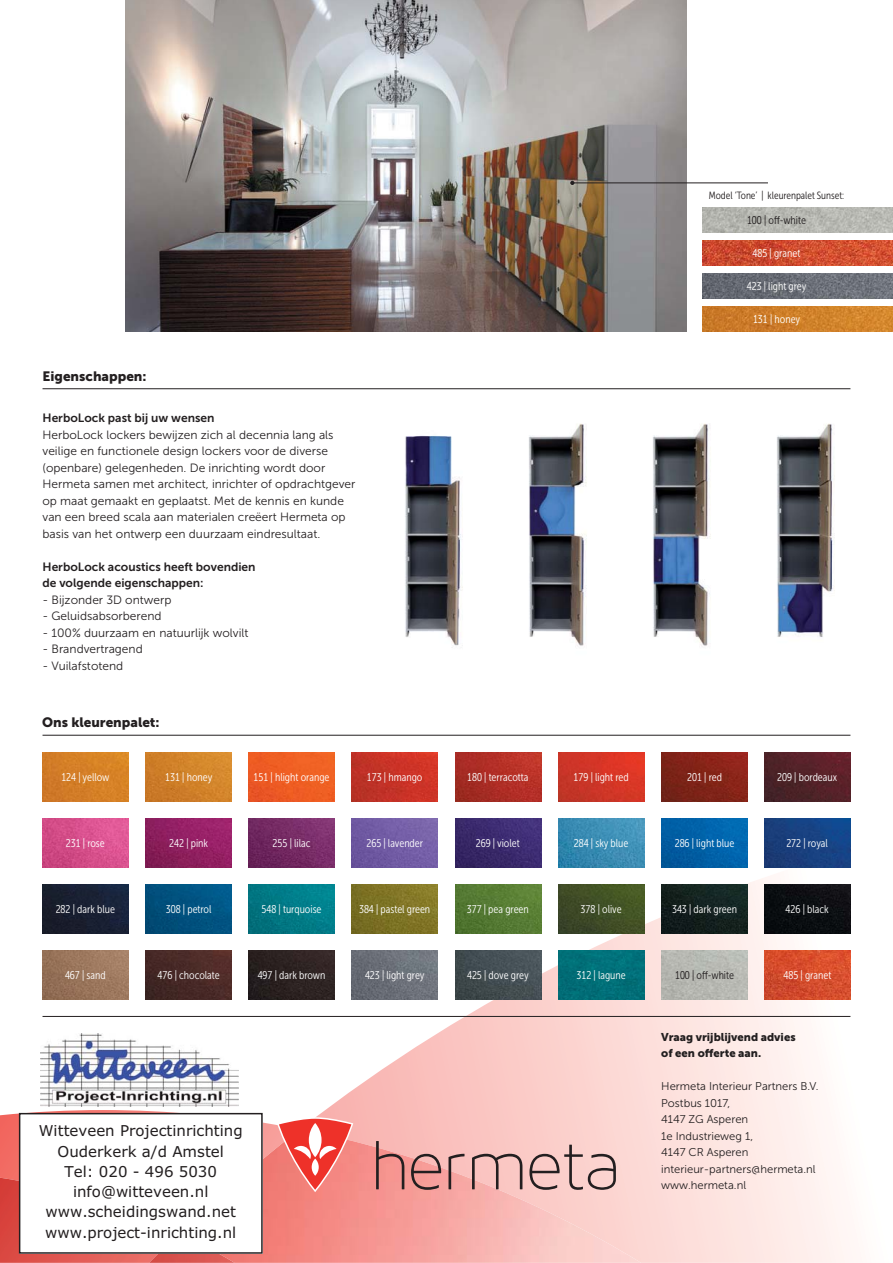
<style>
.page{position:relative;width:893px;height:1263px;background:#fff}
.page>*{position:absolute;margin:0;border:0;box-sizing:border-box;transform-origin:0 0}
.t1{font:15px/20.2px "Verdana";color:#231f20;text-align:center}
.t2{font:13.5px "Museo Sans 900";color:#231f20}
.t3{font:12px/16.5px "Museo Sans 300";color:#231f20}
.t4{font:12px/16.5px "Museo Sans 700";color:#231f20}
.t5{font:11.25px "Museo Sans Cond 300";color:#fff}
.t6{font:11.25px/16.5px "Museo Sans 300";color:#231f20}
.t7{font:11.25px/16.5px "Museo Sans 900";color:#231f20}
.t8{font:11.25px "Museo Sans Cond 300";color:#231f20}
.t9{font:10.5px "Museo Sans Cond 300";color:#231f20}
</style>
<div class="page">
<img style="left:0;top:1233px;width:149px;height:30px">
<svg style="left:300px;top:839px;width:551px;height:424px"></svg>
<img style="left:235px;top:1129px;width:406px;height:134px">
<img style="left:149px;top:1254px;width:86px;height:9px">
<hr style="left:43px;top:388px;width:807px;height:1px;background:#231f20">
<hr style="left:43px;top:735px;width:807px;height:1px;background:#231f20">
<hr style="left:43px;top:1016px;width:807px;height:1px;background:#231f20">
<svg style="left:376px;top:1141px;width:28px;height:48px"></svg>
<svg style="left:448px;top:1154px;width:16px;height:35px"></svg>
<svg style="left:472px;top:1154px;width:50px;height:35px;background:#cea29f"></svg>
<svg style="left:411px;top:1154px;width:30px;height:36px"></svg>
<svg style="left:529px;top:1145px;width:87px;height:45px;background:#d1adaa"></svg>
<svg style="left:0;top:1110px;width:354px;height:123px;background:#f1817c"></svg>
<img style="left:43px;top:752px;width:86px;height:50px">
<img style="left:43px;top:818px;width:86px;height:50px">
<img style="left:764px;top:818px;width:86px;height:50px">
<img style="left:455px;top:752px;width:86px;height:50px">
<img style="left:455px;top:818px;width:86px;height:50px">
<img style="left:352px;top:884px;width:86px;height:50px">
<img style="left:43px;top:950px;width:86px;height:50px">
<img style="left:249px;top:752px;width:86px;height:50px">
<img style="left:249px;top:818px;width:86px;height:50px">
<img style="left:146px;top:884px;width:86px;height:50px">
<img style="left:661px;top:752px;width:86px;height:50px">
<img style="left:558px;top:884px;width:86px;height:50px">
<img style="left:249px;top:950px;width:86px;height:50px">
<img style="left:146px;top:752px;width:86px;height:50px">
<img style="left:146px;top:818px;width:86px;height:50px">
<img style="left:43px;top:884px;width:86px;height:50px">
<img style="left:558px;top:752px;width:86px;height:50px">
<img style="left:558px;top:818px;width:86px;height:50px">
<img style="left:455px;top:884px;width:86px;height:50px">
<img style="left:146px;top:950px;width:86px;height:50px">
<img style="left:352px;top:752px;width:86px;height:50px">
<img style="left:352px;top:818px;width:86px;height:50px">
<img style="left:249px;top:884px;width:86px;height:50px">
<img style="left:764px;top:884px;width:86px;height:50px">
<img style="left:764px;top:752px;width:86px;height:50px">
<img style="left:661px;top:818px;width:86px;height:50px">
<img style="left:661px;top:884px;width:86px;height:50px">
<img style="left:352px;top:950px;width:86px;height:50px">
<img style="left:455px;top:950px;width:86px;height:50px">
<img style="left:558px;top:950px;width:86px;height:50px">
<img style="left:662px;top:950px;width:86px;height:50px">
<img style="left:764px;top:950px;width:87px;height:50px">
<img style="left:777px;top:423px;width:58px;height:214px">
<img style="left:653px;top:423px;width:58px;height:223px">
<img style="left:529px;top:423px;width:58px;height:223px">
<img style="left:405px;top:435px;width:58px;height:211px">
<img style="left:125px;top:0;width:561px;height:331px">
<hr style="left:572px;top:183px;width:196px;height:1px;background:#231f20">
<svg style="left:570px;top:181px;width:4px;height:4px"></svg>
<img style="left:702px;top:208px;width:191px;height:24px">
<img style="left:702px;top:274px;width:191px;height:24px">
<img style="left:702px;top:307px;width:191px;height:24px">
<img style="left:702px;top:241px;width:191px;height:24px">
<img style="left:40px;top:1034px;width:198px;height:72px">
<div style="left:19px;top:1113px;width:244px;height:141px;background:#fff"></div>
<div style="left:19px;top:1113px;width:244px;height:141px;border:2px solid #231f20"></div>
<p class="t9" style="left:709px;top:192px;width:137px">Model ‘Tone’ | kleurenpalet Sunset:</p>
<p class="t8" style="left:747px;top:216px;width:60px">100 | off-white</p>
<p class="t5" style="left:752px;top:249px;width:49px">485 | granet</p>
<p class="t5" style="left:747px;top:282px;width:61px">423 | light grey</p>
<p class="t5" style="left:753px;top:315px;width:49px">131 | honey</p>
<p class="t2" style="left:43px;top:371px;width:106px">Eigenschappen:</p>
<p class="t4" style="left:43px;top:411px;width:174px">HerboLock past bij uw wensen</p>
<p class="t3" style="left:43px;top:427px;width:314px">HerboLock lockers bewijzen zich al decennia lang als veilige en functionele design lockers voor de diverse (openbare) gelegenheden. De inrichting wordt door Hermeta samen met architect, inrichter of opdrachtgever op maat gemaakt en geplaatst. Met de kennis en kunde van een breed scala aan materialen creëert Hermeta op basis van het ontwerp een duurzaam eindresultaat.</p>
<p class="t4" style="left:43px;top:559px;width:215px">HerboLock acoustics heeft bovendien de volgende eigenschappen:</p>
<p class="t3" style="left:43px;top:592px;width:130px">- Bijzonder 3D ontwerp</p>
<p class="t3" style="left:43px;top:609px;width:120px">- Geluidsabsorberend</p>
<p class="t3" style="left:43px;top:625px;width:207px">- 100% duurzaam en natuurlijk wolvilt</p>
<p class="t3" style="left:43px;top:642px;width:102px">- Brandvertragend</p>
<p class="t3" style="left:43px;top:658px;width:82px">- Vuilafstotend</p>
<p class="t2" style="left:42px;top:718px;width:119px">Ons kleurenpalet:</p>
<p class="t5" style="left:61px;top:773px;width:50px">124 | yellow</p>
<p class="t5" style="left:165px;top:773px;width:49px">131 | honey</p>
<p class="t5" style="left:254px;top:773px;width:77px">151 | hlight orange</p>
<p class="t5" style="left:367px;top:773px;width:57px">173 | hmango</p>
<p class="t5" style="left:467px;top:773px;width:63px">180 | terracotta</p>
<p class="t5" style="left:574px;top:773px;width:57px">179 | light red</p>
<p class="t5" style="left:687px;top:773px;width:36px">201 | red</p>
<p class="t5" style="left:777px;top:773px;width:61px">209 | bordeaux</p>
<p class="t5" style="left:66px;top:839px;width:40px">231 | rose</p>
<p class="t5" style="left:169px;top:839px;width:40px">242 | pink</p>
<p class="t5" style="left:273px;top:839px;width:39px">255 | lilac</p>
<p class="t5" style="left:366px;top:839px;width:58px">265 | lavender</p>
<p class="t5" style="left:476px;top:839px;width:45px">269 | violet</p>
<p class="t5" style="left:574px;top:839px;width:56px">284 | sky blue</p>
<p class="t5" style="left:675px;top:839px;width:61px">286 | light blue</p>
<p class="t5" style="left:786px;top:839px;width:43px">272 | royal</p>
<p class="t5" style="left:56px;top:905px;width:61px">282 | dark blue</p>
<p class="t5" style="left:166px;top:905px;width:47px">308 | petrol</p>
<p class="t5" style="left:262px;top:905px;width:61px">548 | turquoise</p>
<p class="t5" style="left:359px;top:905px;width:73px">384 | pastel green</p>
<p class="t5" style="left:467px;top:905px;width:64px">377 | pea green</p>
<p class="t5" style="left:581px;top:905px;width:43px">378 | olive</p>
<p class="t5" style="left:672px;top:905px;width:66px">343 | dark green</p>
<p class="t5" style="left:785px;top:905px;width:45px">426 | black</p>
<p class="t5" style="left:65px;top:971px;width:42px">467 | sand</p>
<p class="t5" style="left:158px;top:971px;width:64px">476 | chocolate</p>
<p class="t5" style="left:258px;top:971px;width:69px">497 | dark brown</p>
<p class="t5" style="left:365px;top:971px;width:61px">423 | light grey</p>
<p class="t5" style="left:467px;top:971px;width:63px">425 | dove grey</p>
<p class="t5" style="left:576px;top:971px;width:51px">312 | lagune</p>
<p class="t8" style="left:675px;top:971px;width:60px">100 | off-white</p>
<p class="t5" style="left:783px;top:971px;width:49px">485 | granet</p>
<p class="t1" style="left:39px;top:1122px;width:205px">Witteveen Projectinrichting<br>Ouderkerk a/d Amstel<br>Tel: 020 - 496 5030 info@witteveen.nl www.scheidingswand.net www.project-inrichting.nl</p>
<p class="t7" style="left:661px;top:1030px;width:136px">Vraag vrijblijvend advies of een offerte aan.</p>
<p class="t6" style="left:661px;top:1079px;width:159px">Hermeta Interieur Partners B.V.<br>Postbus 1017,<br>4147 ZG Asperen<br>1e Industrieweg 1,<br>4147 CR Asperen interieur-partners@hermeta.nl www.hermeta.nl</p>
</div>
